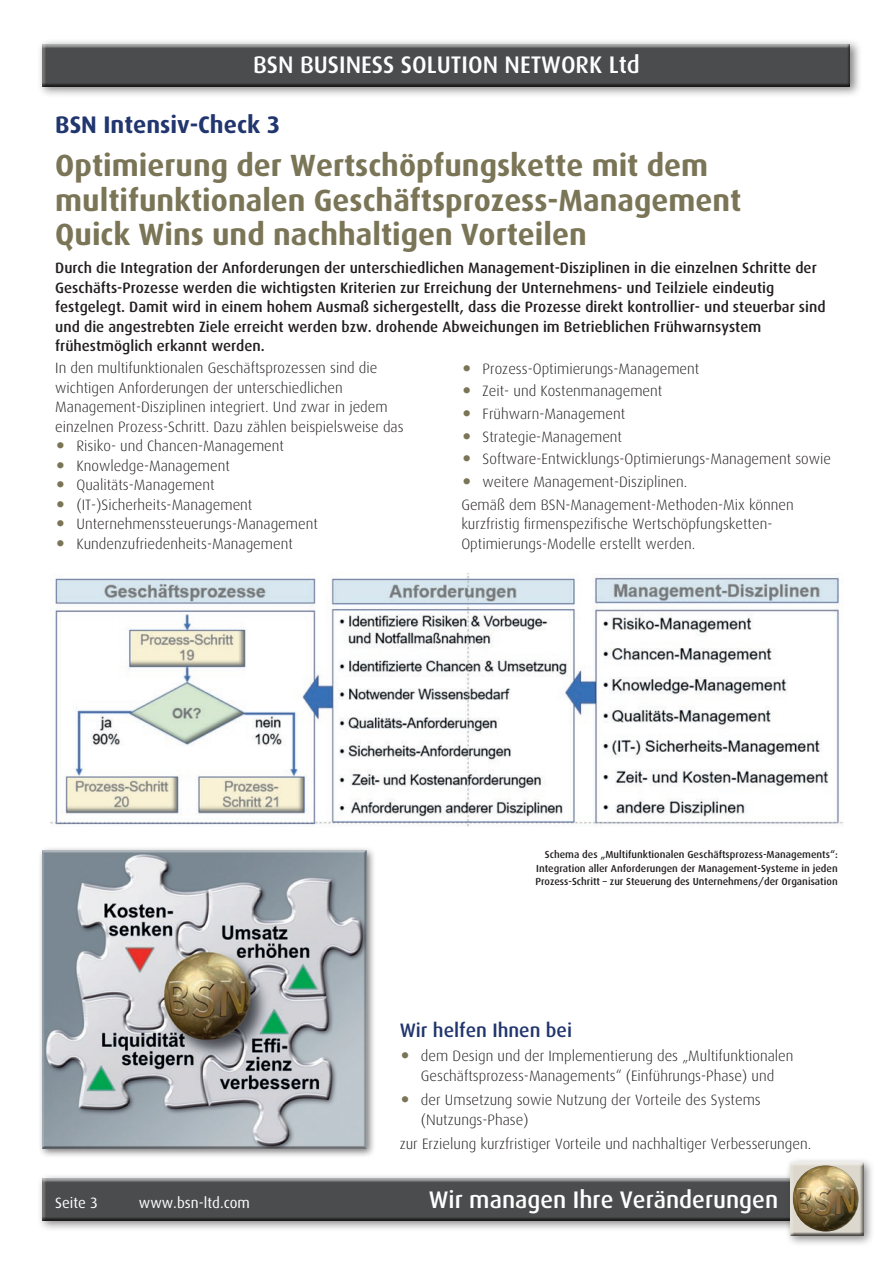
<style>
.page{position:relative;width:893px;height:1263px;background:#fff}
.page>*{position:absolute;margin:0;border:0;box-sizing:border-box;transform-origin:0 0}
.t1{font:700 30.75px/34.5px "Dax";color:#7a7556}
.t2{font:500 24px "Dax";color:#fff}
.t3{font:700 24px "Dax";color:#21356e}
.t4{font:500 19.5px "Dax";color:#21356e}
.t5{font:300 15px/19.5px "Dax";color:#231f20}
.t6{font:500 15px/19.5px "Dax";color:#231f20}
.t7{font:15px "Dax";color:#fff}
.t8{font:500 10.35px/13.2px "Dax";color:#231f20;text-align:justify}
.s1{font-weight:400;font-size:33px;color:#7a7556}
</style>
<div class="page">
<div style="left:37px;top:1172px;width:825px;height:60px;background:#231f20;opacity:.54"></div>
<div style="left:41px;top:1177px;width:810px;height:43px;background:#eae9ea"></div>
<div style="left:41px;top:1178px;width:810px;height:44px;background:#231f20;opacity:.75"></div>
<div style="left:37px;top:38px;width:825px;height:60px;background:#231f20;opacity:.54"></div>
<div style="left:41px;top:43px;width:810px;height:43px;background:#e2e2e2"></div>
<div style="left:41px;top:44px;width:810px;height:44px;background:#231f20;opacity:.75"></div>
<img style="left:50px;top:573px;width:794px;height:254px">
<div style="left:785px;top:1157px;width:89px;height:90px;background:#231f20;opacity:.54"></div>
<div style="left:790px;top:1161px;width:76px;height:75px;background:#231f20;opacity:.75"></div>
<img style="left:793px;top:1165px;width:66px;height:66px;border-radius:33px">
<div style="left:38px;top:846px;width:338px;height:312px;background:#231f20;opacity:.6"></div>
<div style="left:42px;top:849px;width:326px;height:299px;background:#231f20;opacity:.75"></div>
<h2 class="t2" style="left:253px;top:51px;width:388px">BSN BUSINESS SOLUTION NETWORK Ltd</h2>
<h2 class="t3" style="left:55px;top:111px;width:226px">BSN Intensiv-Check 3</h2>
<h1 class="t1" style="left:55px;top:149px;width:688px">Optimierung der Wertschöpfungskette mit dem multifunktionalen Geschäftsprozess-Management<br>Quick Wins und nachhaltigen Vorteilen</h1>
<p class="t6" style="left:55px;top:258px;width:772px">Durch die Integration der Anforderungen der unterschiedlichen Management-Disziplinen in die einzelnen Schritte der Geschäfts-Prozesse werden die wichtigsten Kriterien zur Erreichung der Unternehmens- und Teilziele eindeutig festgelegt. Damit wird in einem hohem Ausmaß sichergestellt, dass die Prozesse direkt kontrollier- und steuerbar sind und die angestrebten Ziele erreicht werden bzw. drohende Abweichungen im Betrieblichen Frühwarnsystem frühestmöglich erkannt werden.</p>
<p class="t5" style="left:55px;top:358px;width:350px">In den multifunktionalen Geschäftsprozessen sind die wichtigen Anforderungen der unterschiedlichen Management-Disziplinen integriert. Und zwar in jedem einzelnen Prozess-Schritt. Dazu zählen beispielsweise das</p>
<p class="t5" style="left:55px;top:436px;width:230px"><span class="s1">•</span> Risiko- und Chancen-Management</p>
<p class="t5" style="left:55px;top:456px;width:176px"><span class="s1">•</span> Knowledge-Management</p>
<p class="t5" style="left:55px;top:475px;width:161px"><span class="s1">•</span> Qualitäts-Management</p>
<p class="t5" style="left:55px;top:495px;width:199px"><span class="s1">•</span> (IT-)Sicherheits-Management</p>
<p class="t5" style="left:55px;top:514px;width:264px"><span class="s1">•</span> Unternehmenssteuerungs-Management</p>
<p class="t5" style="left:55px;top:534px;width:239px"><span class="s1">•</span> Kundenzufriedenheits-Management</p>
<p class="t5" style="left:461px;top:359px;width:239px"><span class="s1">•</span> Prozess-Optimierungs-Management</p>
<p class="t5" style="left:461px;top:381px;width:202px"><span class="s1">•</span> Zeit- und Kostenmanagement</p>
<p class="t5" style="left:461px;top:404px;width:165px"><span class="s1">•</span> Frühwarn-Management</p>
<p class="t5" style="left:461px;top:427px;width:162px"><span class="s1">•</span> Strategie-Management</p>
<p class="t5" style="left:461px;top:449px;width:371px"><span class="s1">•</span> Software-Entwicklungs-Optimierungs-Management sowie</p>
<p class="t5" style="left:461px;top:471px;width:334px;line-height:22.6px"><span class="s1">•</span> weitere Management-Disziplinen.<br>Gemäß dem BSN-Management-Methoden-Mix können</p>
<p class="t5" style="left:461px;top:514px;width:313px">kurzfristig firmenspezifische Wertschöpfungsketten-<br>Optimierungs-Modelle erstellt werden.</p>
<p class="t8" style="left:535px;top:848px;width:304px;text-indent:10px">Schema des „Multifunktionalen Geschäftsprozess-Managements“:<br>Integration aller Anforderungen der Management-Systeme in jeden Prozess-Schritt – zur Steuerung des Unternehmens/der Organisation</p>
<h3 class="t4" style="left:400px;top:1019px;width:174px">Wir helfen Ihnen bei</h3>
<p class="t5" style="left:400px;top:1046px;width:395px;text-align:center"><span class="s1">•</span> dem Design und der Implementierung des „Multifunktionalen<br>Geschäftsprozess-Managements“ (Einführungs-Phase) und</p>
<p class="t5" style="left:421px;top:1090px;width:341px;text-indent:-21px"><span class="s1">•</span> der Umsetzung sowie Nutzung der Vorteile des Systems (Nutzungs-Phase)</p>
<p class="t5" style="left:400px;top:1135px;width:413px">zur Erzielung kurzfristiger Vorteile und nachhaltiger Verbesserungen.</p>
<p class="t7" style="left:55px;top:1195px;width:44px">Seite 3</p>
<p class="t7" style="left:139px;top:1195px;width:113px">www.bsn-ltd.com</p>
<h2 class="t2" style="left:429px;top:1187px;width:351px">Wir managen Ihre Veränderungen</h2>
</div>
